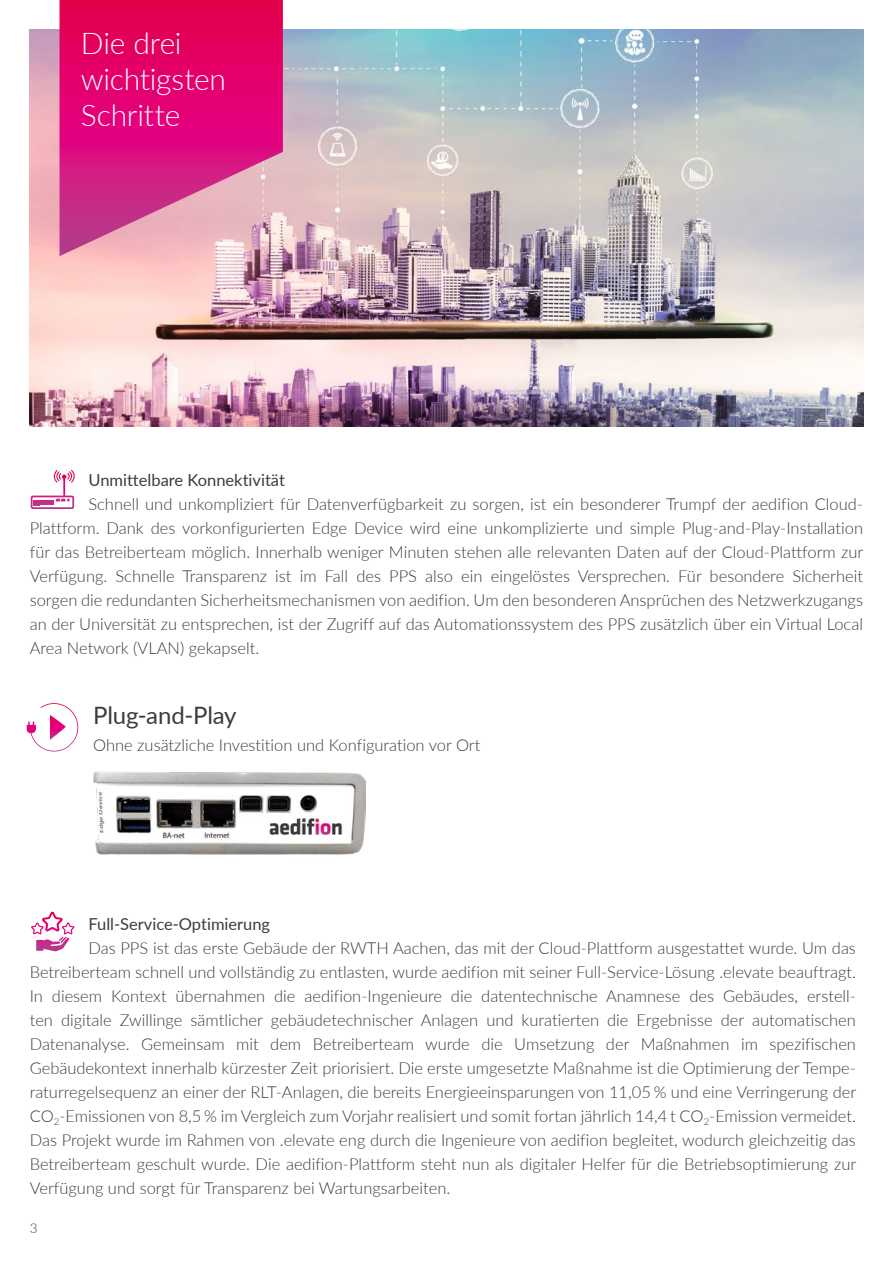
<style>
.page{position:relative;width:893px;height:1263px;background:#fff}
.page>*{position:absolute;margin:0;border:0;box-sizing:border-box;transform-origin:0 0}
.t1{font:300 30px/36px "Lato";letter-spacing:-.01em;color:#fff}
.t2{font:24px "Lato";letter-spacing:-.005em;color:#3c3c3b}
.t3{font:300 16.5px/24px "Lato";color:#3c3c3b;text-align:justify}
.t4{font:16.5px "Lato";color:#3c3c3b}
.t5{font:300 13.5px "Lato";color:#3c3c3b}
</style>
<div class="page">
<img style="left:30px;top:30px;width:833px;height:396px">
<svg style="left:31px;top:912px;width:43px;height:39px"></svg>
<svg style="left:31px;top:470px;width:44px;height:39px"></svg>
<svg style="left:60px;top:0;width:223px;height:256px;background:#e02c80"></svg>
<img style="left:93px;top:771px;width:273px;height:83px">
<svg style="left:27px;top:703px;width:51px;height:48px"></svg>
<h1 class="t1" style="left:81px;top:24px;width:147px">Die drei wichtigsten<br>Schritte</h1>
<p class="t4" style="left:88px;top:468px;width:198px">Unmittelbare Konnektivität</p>
<p class="t3" style="left:30px;top:491px;width:835px;text-indent:59px">Schnell und unkompliziert für Datenverfügbarkeit zu sorgen, ist ein besonderer Trumpf der aedifion Cloud-Plattform. Dank des vorkonfigurierten Edge Device wird eine unkomplizierte und simple Plug-and-Play-Installation für das Betreiberteam möglich. Innerhalb weniger Minuten stehen alle relevanten Daten auf der Cloud-Plattform zur Verfügung. Schnelle Transparenz ist im Fall des PPS also ein eingelöstes Versprechen. Für besondere Sicherheit sorgen die redundanten Sicherheitsmechanismen von aedifion. Um den besonderen Ansprüchen des Netzwerkzugangs an der Universität zu entsprechen, ist der Zugriff auf das Automationssystem des PPS zusätzlich über ein Virtual Local Area Network (VLAN) gekapselt.</p>
<h2 class="t2" style="left:93px;top:698px;width:145px">Plug-and-Play</h2>
<p class="t3" style="left:93px;top:732px;width:389px">Ohne zusätzliche Investition und Konfiguration vor Ort</p>
<p class="t4" style="left:88px;top:912px;width:183px">Full-Service-Optimierung</p>
<p class="t3" style="left:30px;top:935px;width:828px;text-indent:59px">Das PPS ist das erste Gebäude der RWTH Aachen, das mit der Cloud-Plattform ausgestattet wurde. Um das Betreiberteam schnell und vollständig zu entlasten, wurde aedifion mit seiner Full-Service-Lösung .elevate beauftragt.<br>In diesem Kontext übernahmen die aedifion-Ingenieure die datentechnische Anamnese des Gebäudes, erstell&shy;ten digitale Zwillinge sämtlicher gebäudetechnischer Anlagen und kuratierten die Ergebnisse der automatischen Datenanalyse. Gemeinsam mit dem Betreiberteam wurde die Umsetzung der Maßnahmen im spezifischen Gebäudekontext innerhalb kürzester Zeit priorisiert. Die erste umgesetzte Maßnahme ist die Optimierung der Tempe&shy;raturregelsequenz an einer der RLT-Anlagen, die bereits Energieeinsparungen von 11,05 % und eine Verringerung der CO<sub>2</sub>-Emissionen von 8,5 % im Vergleich zum Vorjahr realisiert und somit fortan jährlich 14,4 t CO<sub>2</sub>-Emission vermeidet.<br>Das Projekt wurde im Rahmen von .elevate eng durch die Ingenieure von aedifion begleitet, wodurch gleichzeitig das Betreiberteam geschult wurde. Die aedifion-Plattform steht nun als digitaler Helfer für die Betriebsoptimierung zur Verfügung und sorgt für Transparenz bei Wartungsarbeiten.</p>
<p class="t5" style="left:30px;top:1219px;width:9px">3</p>
</div>
